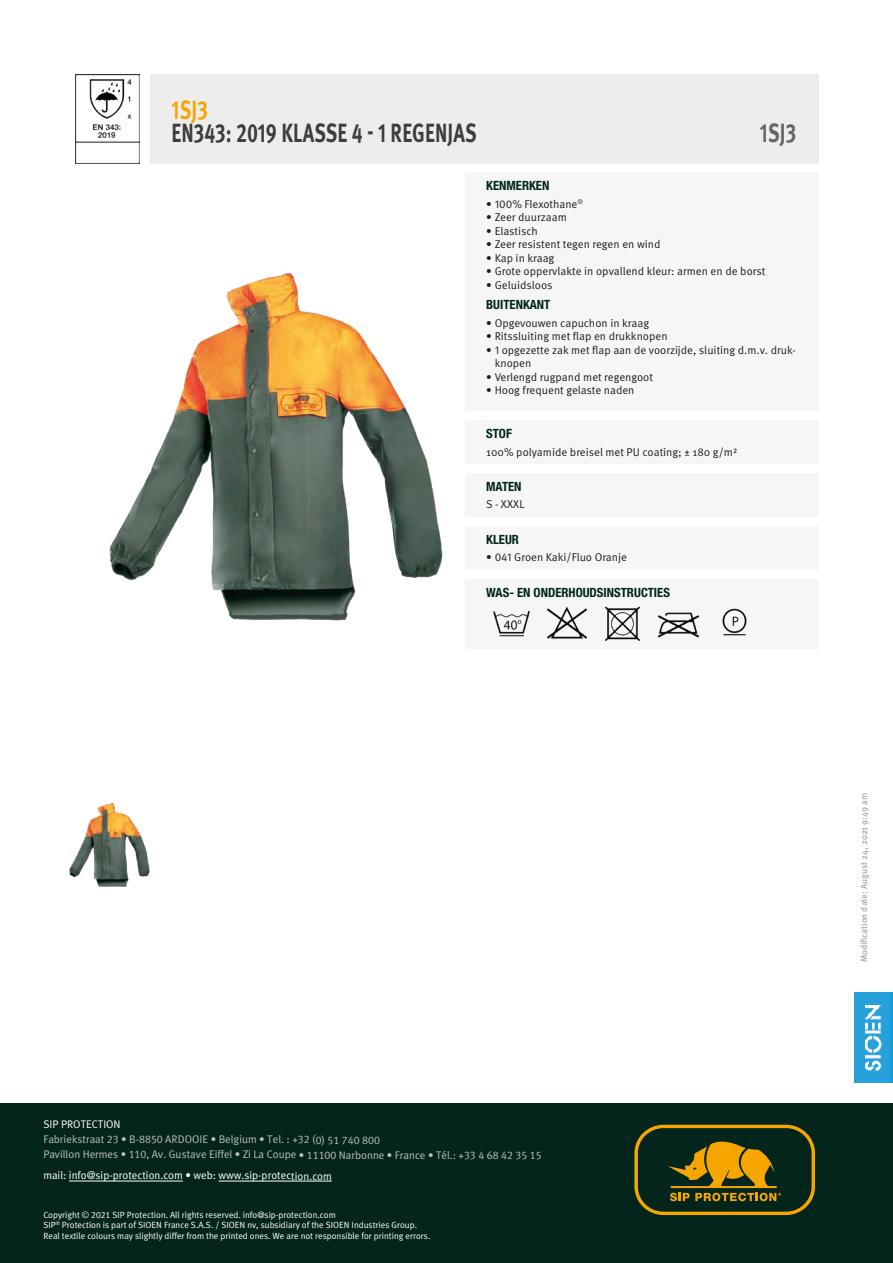
<style>
.page{position:relative;width:893px;height:1263px;background:#fff}
.page>*{position:absolute;margin:0;border:0;box-sizing:border-box;transform-origin:0 0}
.t1{font:700 26.25px "Meta Pro";letter-spacing:.01em;color:#3d3d3c;scale:.74 1}
.t2{font:700 26.25px "Meta Pro";color:#f7a600;scale:.74 1}
.t3{font:700 26.25px "Meta Pro";color:#646463;scale:.74 1}
.t4{font:700 condensed 12.75px "Helvetica Neue LT Std";color:#00261d}
.t5{font:11.25px/13.5px "Meta Pro";color:#1d1d1b}
.t6{font:11.1px/15px "Meta K Normal";color:#bbbfb8}
.t7{font:11.1px "Meta K Normal";color:#fff}
.t8{font:9px/10.5px "Meta K Normal";color:#fff}
.t9{font:9px "Meta Pro";color:#9d9d9d}
.s1{font-family:"Meta K Normal"}
</style>
<div class="page">
<div style="left:0;top:1103px;width:893px;height:160px;background:#03251c"></div>
<svg style="left:634px;top:1125px;width:181px;height:90px"></svg>
<hr style="left:69px;top:1181px;width:114px;height:1px;background:#fff">
<hr style="left:218px;top:1181px;width:114px;height:1px;background:#fff">
<div style="left:854px;top:992px;width:39px;height:90px;background:#149cd8"></div>
<img style="left:854px;top:992px;width:36px;height:90px">
<div style="left:150px;top:74px;width:669px;height:90px;background:#ededed"></div>
<div style="left:465px;top:173px;width:354px;height:238px;background:#f6f6f6"></div>
<div style="left:465px;top:420px;width:354px;height:44px;background:#f6f6f6"></div>
<div style="left:465px;top:473px;width:354px;height:44px;background:#f6f6f6"></div>
<div style="left:465px;top:526px;width:354px;height:44px;background:#f6f6f6"></div>
<div style="left:465px;top:579px;width:354px;height:69px;background:#f6f6f6"></div>
<img style="left:493px;top:610px;width:37px;height:27px">
<img style="left:547px;top:606px;width:40px;height:33px">
<img style="left:605px;top:606px;width:35px;height:35px">
<img style="left:657px;top:612px;width:43px;height:26px">
<img style="left:722px;top:608px;width:25px;height:28px">
<img style="left:69px;top:803px;width:81px;height:84px">
<img style="left:75px;top:74px;width:65px;height:90px">
<img style="left:109px;top:273px;width:334px;height:348px">
<h1 class="t2" style="left:171px;top:93px;width:51px">1SJ3</h1>
<h1 class="t1" style="left:171px;top:117px;width:414px">EN343: 2019 KLASSE 4 - 1 REGENJAS</h1>
<h1 class="t3" style="left:760px;top:117px;width:51px">1SJ3</h1>
<p class="t4" style="left:486px;top:178px;width:65px">KENMERKEN</p>
<p class="t5" style="left:486px;top:198px;width:99px"><span class="s1">•</span> 100% Flexothane<sup>®</sup></p>
<p class="t5" style="left:486px;top:211px;width:82px"><span class="s1">•</span> Zeer duurzaam</p>
<p class="t5" style="left:486px;top:225px;width:53px"><span class="s1">•</span> Elastisch</p>
<p class="t5" style="left:486px;top:238px;width:176px"><span class="s1">•</span> Zeer resistent tegen regen en wind</p>
<p class="t5" style="left:486px;top:252px;width:70px"><span class="s1">•</span> Kap in kraag</p>
<p class="t5" style="left:486px;top:265px;width:281px"><span class="s1">•</span> Grote oppervlakte in opvallend kleur: armen en de borst</p>
<p class="t5" style="left:486px;top:279px;width:68px"><span class="s1">•</span> Geluidsloos</p>
<p class="t4" style="left:486px;top:297px;width:66px">BUITENKANT</p>
<p class="t5" style="left:486px;top:316px;width:164px"><span class="s1">•</span> Opgevouwen capuchon in kraag</p>
<p class="t5" style="left:486px;top:330px;width:183px"><span class="s1">•</span> Ritssluiting met flap en drukknopen</p>
<p class="t5" style="left:495px;top:343px;width:303px;text-indent:-9px"><span class="s1">•</span> 1 opgezette zak met flap aan de voorzijde, sluiting d.m.v. druk&shy;knopen</p>
<p class="t5" style="left:486px;top:370px;width:168px"><span class="s1">•</span> Verlengd rugpand met regengoot</p>
<p class="t5" style="left:486px;top:384px;width:150px"><span class="s1">•</span> Hoog frequent gelaste naden</p>
<p class="t4" style="left:486px;top:425px;width:27px">STOF</p>
<p class="t5" style="left:486px;top:445px;width:252px">100% polyamide breisel met PU coating; ± 180 g/m²</p>
<p class="t4" style="left:486px;top:478px;width:37px">MATEN</p>
<p class="t5" style="left:486px;top:498px;width:40px">S - XXXL</p>
<p class="t4" style="left:486px;top:531px;width:34px">KLEUR</p>
<p class="t5" style="left:486px;top:551px;width:142px"><span class="s1">•</span> 041 Groen Kaki/Fluo Oranje</p>
<p class="t4" style="left:486px;top:584px;width:185px">WAS- EN ONDERHOUDSINSTRUCTIES</p>
<p class="t7" style="left:43px;top:1118px;width:79px">SIP PROTECTION</p>
<p class="t6" style="left:43px;top:1132px;width:500px">Fabriekstraat 23 • B-8850 ARDOOIE • Belgium • Tel. : +32 (0) 51 740 800<br>Pavillon Hermes • 110, Av. Gustave Eiffel • Zi La Coupe • 11100 Narbonne • France • Tél.: +33 4 68 42 35 15</p>
<p class="t7" style="left:43px;top:1169px;width:290px">mail: info@sip-protection.com • web: www.sip-protection.com</p>
<p class="t8" style="left:43px;top:1209px;width:389px">Copyright © 2021 SIP Protection. All rights reserved. info@sip-protection.com<br>SIP<sup>®</sup> Protection is part of SIOEN France S.A.S. / SIOEN nv, subsidiary of the SIOEN Industries Group.<br>Real textile colours may slightly differ from the printed ones. We are not responsible for printing errors.</p>
<p class="t9" style="left:858px;top:962px;width:171px;rotate:-90deg">Modification date: August 24, 2021 9:49 am</p>
</div>
